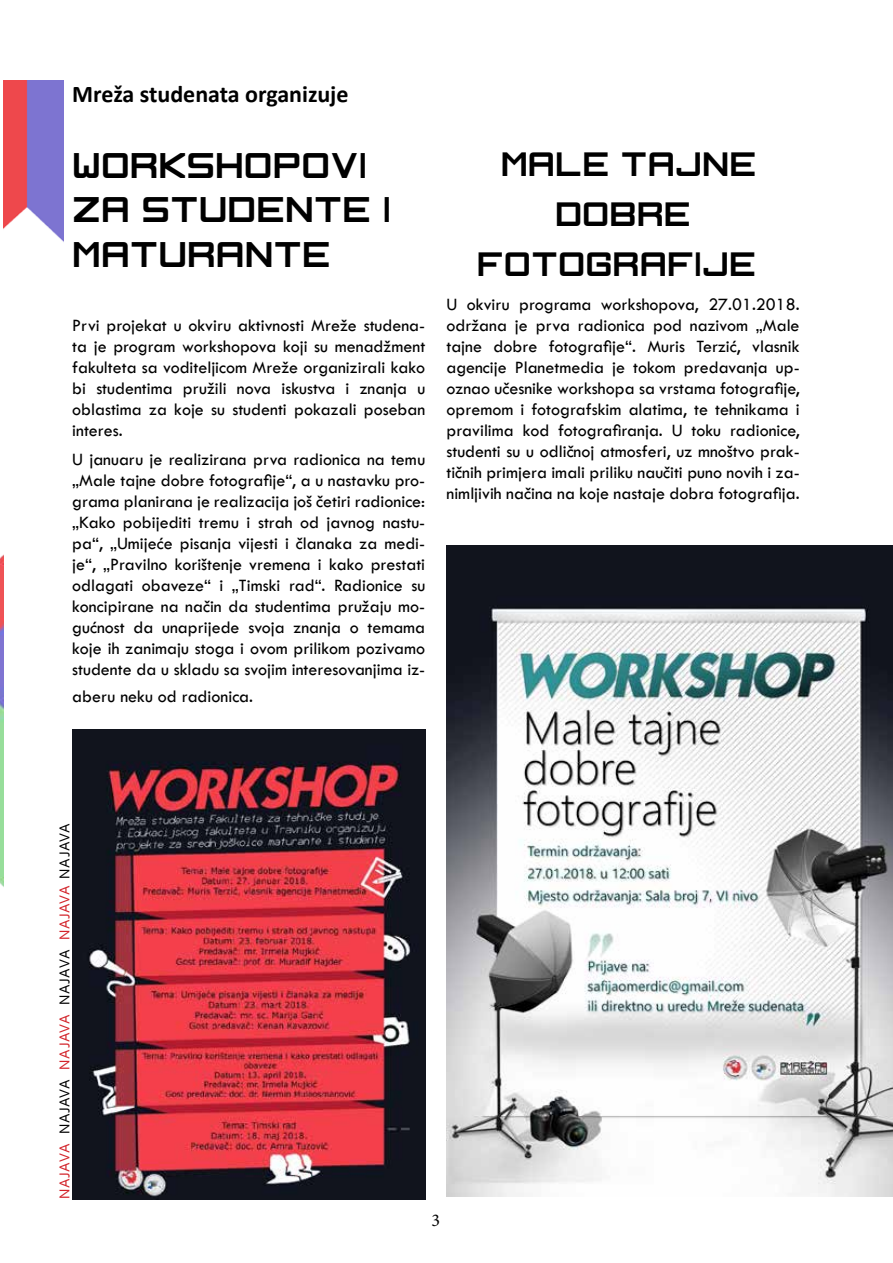
<style>
.page{position:relative;width:893px;height:1263px;background:#fff}
.page>*{position:absolute;margin:0;border:0;box-sizing:border-box;transform-origin:0 0}
.t1{font:700 42px/45px "Igniset Glacies Sharp";color:#000}
.t2{font:700 39.75px/50.2px "Igniset Glacies Sharp";color:#000;text-align:center}
.t3{font:700 24px "Calibri";color:#000}
.t4{font:18px/21px "Tw Cen";color:#000;text-align:justify}
.t5{font:18px "Minion Pro";color:#000}
.t6{font:15px "Corbel";letter-spacing:.04em;color:#d2232a}
.s1{color:#000}
</style>
<div class="page">
<img style="left:3px;top:81px;width:61px;height:161px">
<img style="left:0;top:555px;width:3px;height:331px">
<img style="left:446px;top:545px;width:447px;height:652px">
<img style="left:72px;top:729px;width:353px;height:470px">
<h3 class="t3" style="left:72px;top:77px;width:278px">Mreža studenata organizuje</h3>
<h1 class="t1" style="left:72px;top:140px;width:320px">WORKSHOPOVI<br>ZA STUDENTE I<br>MATURANTE</h1>
<p class="t4" style="left:72px;top:315px;width:354px">Prvi projekat u okviru aktivnosti Mreže studena&shy;ta je program workshopova koji su menadžment fakulteta sa voditeljicom Mreže organizirali kako bi studentima pružili nova iskustva i znanja u oblastima za koje su studenti pokazali poseban interes.</p>
<p class="t4" style="left:72px;top:449px;width:354px">U januaru je realizirana prva radionica na temu „Male tajne dobre fotografije“, a u nastavku pro&shy;grama planirana je realizacija još četiri radionice: „Kako pobijediti tremu i strah od javnog nastu&shy;pa“, „Umijeće pisanja vijesti i članaka za medi&shy;je“, „Pravilno korištenje vremena i kako prestati odlagati obaveze“ i „Timski rad“. Radionice su koncipirane na način da studentima pružaju mo&shy;gućnost da unaprijede svoja znanja o temama koje ih zanimaju stoga i ovom prilikom pozivamo studente da u skladu sa svojim interesovanjima iz-</p>
<p class="t4" style="left:72px;top:686px;width:182px">aberu neku od radionica.</p>
<h2 class="t2" style="left:477px;top:137px;width:294px">MALE TAJNE<br>DOBRE<br>FOTOGRAFIJE“</h2>
<p class="t4" style="left:446px;top:294px;width:355px">U okviru programa workshopova, 27.01.2018. održana je prva radionica pod nazivom „Male tajne dobre fotografije“. Muris Terzić, vlasnik agencije Planetmedia je tokom predavanja up&shy;oznao učesnike workshopa sa vrstama fotografije, opremom i fotografskim alatima, te tehnikama i pravilima kod fotografiranja. U toku radionice, studenti su u odličnoj atmosferi, uz mnoštvo prak&shy;tičnih primjera imali priliku naučiti puno novih i za&shy;nimljivih načina na koje nastaje dobra fotografija.</p>
<p class="t6" style="left:55px;top:1199px;width:377px;rotate:-90deg">Najava <span class="s1">Najava</span> Najava <span class="s1">Najava</span> Najava <span class="s1">Najava</span></p>
<p class="t5" style="left:432px;top:1208px;width:10px">3</p>
</div>
